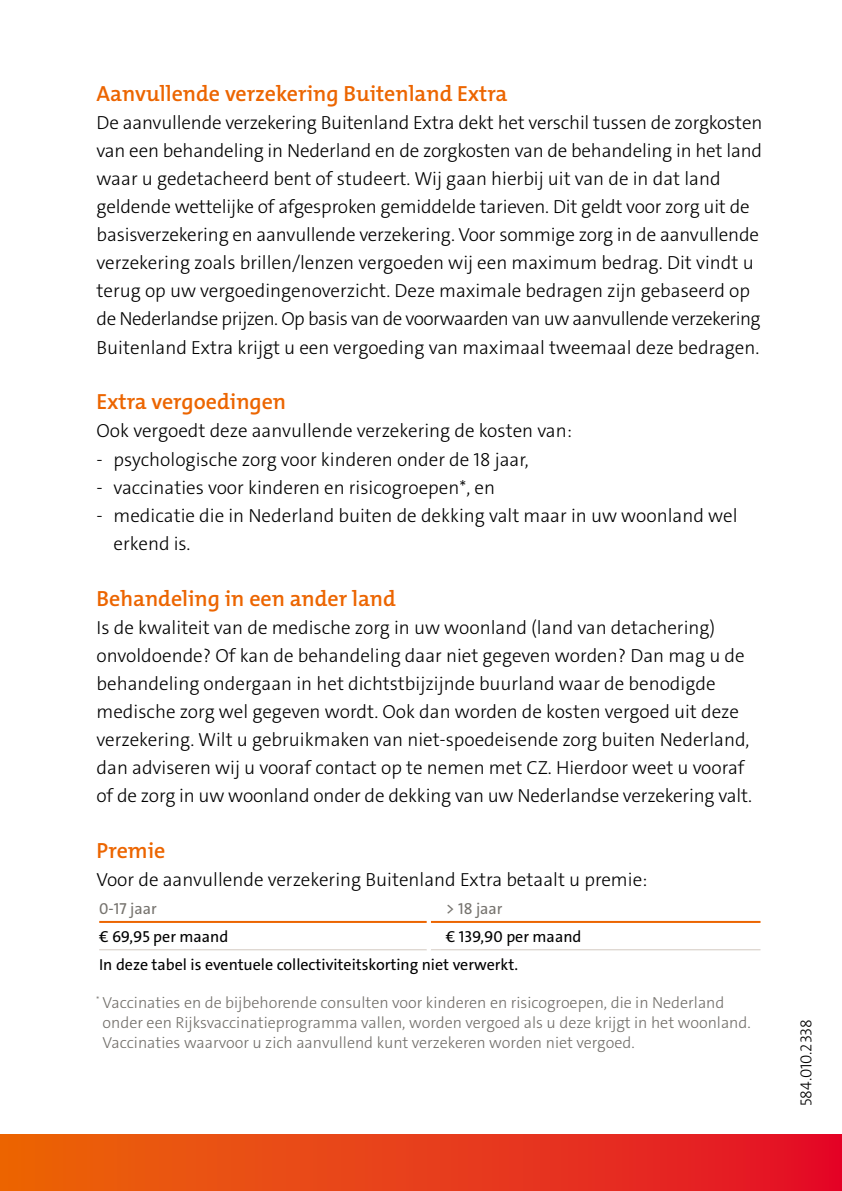
<style>
.page{position:relative;width:842px;height:1191px;background:#fff}
.page>*{position:absolute;margin:0;border:0;box-sizing:border-box;transform-origin:0 0}
.t1{font:600 22px "The Mix Os F";color:#ec6500}
.t2{font:300 19px/28px "The Sans C4 s";color:#000}
.t3{font:300 16px/20px "The Sans C4 s";color:#726f6a}
.t4{font:16px/27.8px "The Sans C4 s";color:#000}
.t5{font:16px "The Sans C4 s";color:#76736e}
.t6{font:300 16px "The Sans C4 s";color:#000}
</style>
<div class="page">
<div style="left:0;top:1134px;width:842px;height:57px;background:linear-gradient(to right,#ec6808,#e4112a)"></div>
<hr style="left:99px;top:921px;width:328px;height:2px;background:#ec6500">
<hr style="left:431px;top:921px;width:329px;height:2px;background:#ec6500">
<hr style="left:99px;top:949px;width:328px;height:1px;background:#d2c9c1">
<hr style="left:431px;top:949px;width:329px;height:1px;background:#d2c9c1">
<p class="t1" style="left:97px;top:80px;width:412px">Aanvullende verzekering Buitenland Extra</p>
<p class="t2" style="left:97px;top:109px;width:667px">De aanvullende verzekering Buitenland Extra dekt het verschil tussen de zorgkosten van een behandeling in Nederland en de zorgkosten van de behandeling in het land waar u gedetacheerd bent of studeert. Wij gaan hierbij uit van de in dat land geldende wettelijke of afgesproken gemiddelde tarieven. Dit geldt voor zorg uit de basisverzekering en aanvullende verzekering. Voor sommige zorg in de aanvullende verzekering zoals brillen/lenzen vergoeden wij een maximum bedrag. Dit vindt u terug op uw vergoedingenoverzicht. Deze maximale bedragen zijn gebaseerd op de Nederlandse prijzen. Op basis van de voorwaarden van uw aanvullende verzekering Buitenland Extra krijgt u een vergoeding van maximaal tweemaal deze bedragen.</p>
<p class="t1" style="left:97px;top:388px;width:191px">Extra vergoedingen</p>
<p class="t2" style="left:97px;top:417px;width:477px">Ook vergoedt deze aanvullende verzekering de kosten van:</p>
<p class="t2" style="left:97px;top:445px;width:434px">- psychologische zorg voor kinderen onder de 18 jaar,</p>
<p class="t2" style="left:97px;top:473px;width:400px">- vaccinaties voor kinderen en risicogroepen*, en</p>
<p class="t2" style="left:114px;top:501px;width:625px;text-indent:-17px">- medicatie die in Nederland buiten de dekking valt maar in uw woonland wel erkend is.</p>
<p class="t1" style="left:97px;top:584px;width:301px">Behandeling in een ander land</p>
<p class="t2" style="left:97px;top:613px;width:657px">Is de kwaliteit van de medische zorg in uw woonland (land van detachering) onvoldoende? Of kan de behandeling daar niet gegeven worden? Dan mag u de behandeling ondergaan in het dichtstbijzijnde buurland waar de benodigde medische zorg wel gegeven wordt. Ook dan worden de kosten vergoed uit deze verzekering. Wilt u gebruikmaken van niet-spoedeisende zorg buiten Nederland, dan adviseren wij u vooraf contact op te nemen met CZ. Hierdoor weet u vooraf of de zorg in uw woonland onder de dekking van uw Nederlandse verzekering valt.</p>
<p class="t1" style="left:97px;top:836px;width:70px">Premie</p>
<p class="t2" style="left:97px;top:865px;width:552px">Voor de aanvullende verzekering Buitenland Extra betaalt u premie:</p>
<p class="t5" style="left:99px;top:898px;width:59px">0-17 jaar</p>
<p class="t5" style="left:446px;top:898px;width:58px">&gt; 18 jaar</p>
<p class="t4" style="left:99px;top:922px;width:131px">€ 69,95 per maand</p>
<p class="t4" style="left:99px;top:922px;width:484px;text-indent:347px">€ 139,90 per maand<br>In deze tabel is eventuele collectiviteitskorting niet verwerkt.</p>
<p class="t3" style="left:103px;top:992px;width:650px;text-indent:-7px"><sup>*</sup> Vaccinaties en de bijbehorende consulten voor kinderen en risicogroepen, die in Nederland onder een Rijksvaccinatieprogramma vallen, worden vergoed als u deze krijgt in het woonland.<br>Vaccinaties waarvoor u zich aanvullend kunt verzekeren worden niet vergoed.</p>
<p class="t6" style="left:796px;top:1106px;width:89px;rotate:-90deg">584.010.2338</p>
</div>
